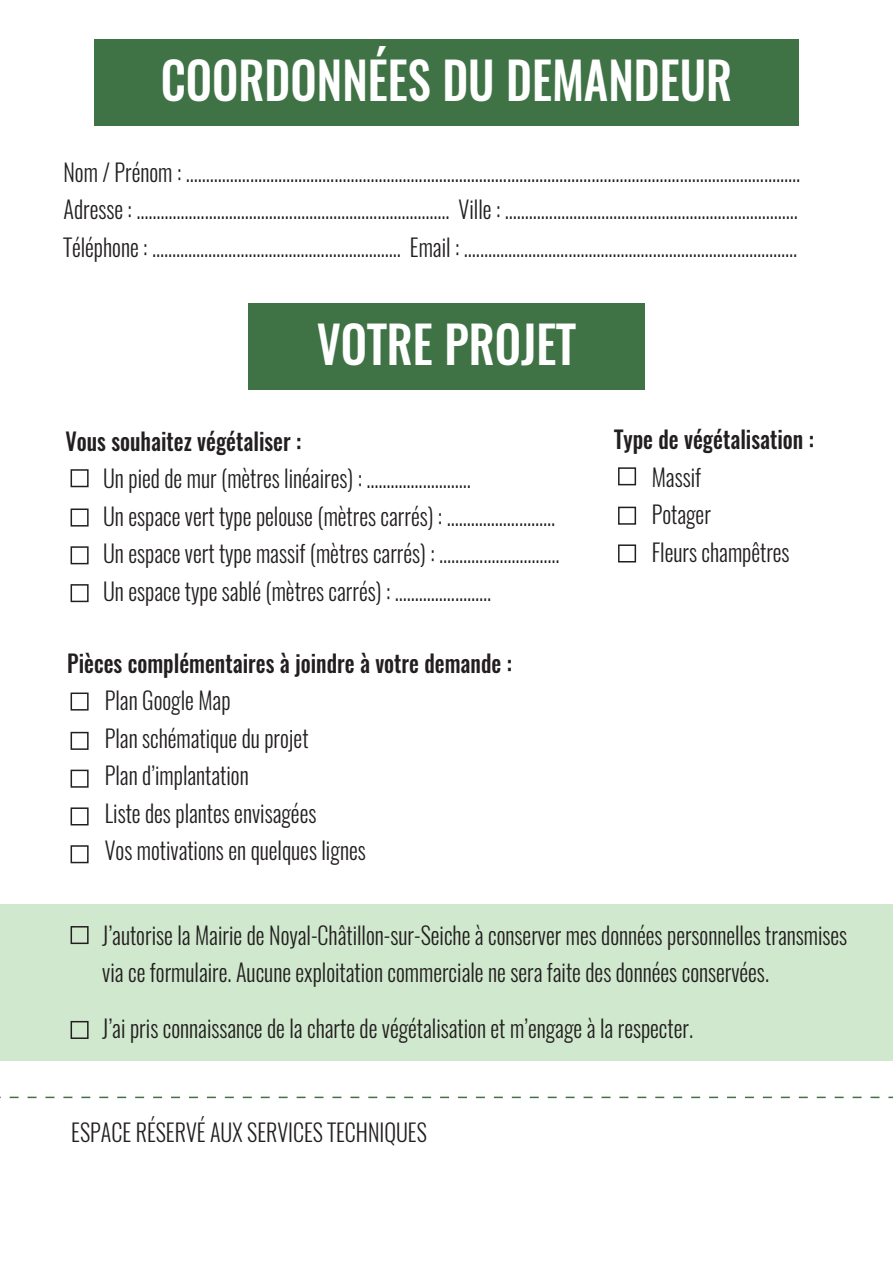
<style>
.page{position:relative;width:893px;height:1263px;background:#fff}
.page>*{position:absolute;margin:0;border:0;box-sizing:border-box;transform-origin:0 0}
.t1{font:500 51px "Oswald";color:#fff;scale:.92 1}
.t2{font:300 24px/37.5px "Oswald";color:#231f20;scale:.92 1}
.t3{font:500 24px "Oswald";color:#231f20;scale:.92 1}
</style>
<div class="page">
<svg style="left:10px;top:1097px;width:883px;height:1px"></svg>
<div style="left:94px;top:39px;width:705px;height:87px;background:#3f7346"></div>
<div style="left:248px;top:303px;width:397px;height:86px;background:#3f7346"></div>
<div style="left:0;top:904px;width:893px;height:156px;background:#d0e8cd"></div>
<div style="left:71px;top:469px;width:18px;height:18px;border:2px solid #231f20"></div>
<div style="left:71px;top:508px;width:18px;height:18px;border:2px solid #231f20"></div>
<div style="left:71px;top:546px;width:18px;height:18px;border:2px solid #231f20"></div>
<div style="left:618px;top:467px;width:18px;height:18px;border:2px solid #231f20"></div>
<div style="left:618px;top:507px;width:18px;height:18px;border:2px solid #231f20"></div>
<div style="left:618px;top:544px;width:18px;height:18px;border:2px solid #231f20"></div>
<div style="left:71px;top:584px;width:18px;height:18px;border:2px solid #231f20"></div>
<div style="left:71px;top:692px;width:18px;height:18px;border:2px solid #231f20"></div>
<div style="left:71px;top:732px;width:18px;height:18px;border:2px solid #231f20"></div>
<div style="left:71px;top:770px;width:18px;height:18px;border:2px solid #231f20"></div>
<div style="left:71px;top:807px;width:18px;height:18px;border:2px solid #231f20"></div>
<div style="left:71px;top:845px;width:18px;height:18px;border:2px solid #231f20"></div>
<div style="left:71px;top:926px;width:18px;height:18px;border:2px solid #231f20"></div>
<div style="left:71px;top:1021px;width:18px;height:18px;border:2px solid #231f20"></div>
<h1 class="t1" style="left:161px;top:45px;width:623px">COORDONNÉES DU DEMANDEUR</h1>
<p class="t2" style="left:63px;top:153px;width:802px;text-align:justify">Nom / Prénom : .........................................................................................................................................................<br>Adresse : .............................................................................. Ville : .........................................................................<br>Téléphone : .............................................................. Email : ...................................................................................</p>
<h1 class="t1" style="left:317px;top:308px;width:283px">VOTRE PROJET</h1>
<p class="t3" style="left:66px;top:424px;width:258px">Vous souhaitez végétaliser :</p>
<p class="t2" style="left:103px;top:460px;width:498px">Un pied de mur (mètres linéaires) : ..........................<br>Un espace vert type pelouse (mètres carrés) : ...........................<br>Un espace vert type massif (mètres carrés) : ..............................<br>Un espace type sablé (mètres carrés) : ........................</p>
<p class="t3" style="left:67px;top:646px;width:485px">Pièces complémentaires à joindre à votre demande :</p>
<p class="t2" style="left:105px;top:682px;width:285px">Plan Google Map<br>Plan schématique du projet<br>Plan d’implantation<br>Liste des plantes envisagées<br>Vos motivations en quelques lignes</p>
<p class="t3" style="left:614px;top:423px;width:218px">Type de végétalisation :</p>
<p class="t2" style="left:652px;top:458px;width:151px">Massif<br>Potager<br>Fleurs champêtres</p>
<p class="t2" style="left:102px;top:916px;width:811px">J’autorise la Mairie de Noyal-Châtillon-sur-Seiche à conserver mes données personnelles transmises via ce formulaire. Aucune exploitation commerciale ne sera faite des données conservées.</p>
<p class="t2" style="left:102px;top:1009px;width:644px">J’ai pris connaissance de la charte de végétalisation et m’engage à la respecter.</p>
<p class="t2" style="left:71px;top:1114px;width:388px">ESPACE RÉSERVÉ AUX SERVICES TECHNIQUES</p>
</div>
